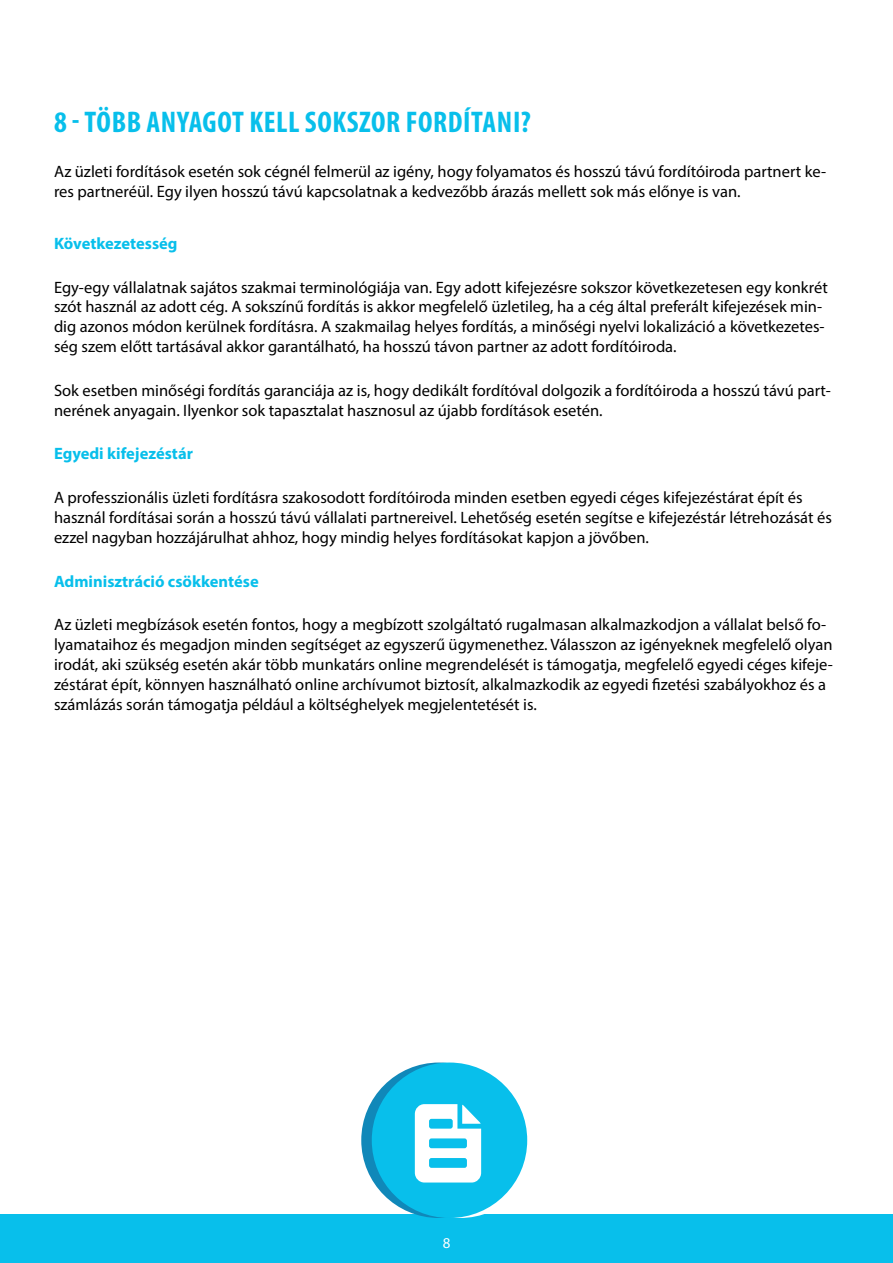
<style>
.page{position:relative;width:893px;height:1263px;background:#fff}
.page>*{position:absolute;margin:0;border:0;box-sizing:border-box;transform-origin:0 0}
.t1{font:700 condensed 30px "Myriad Pro";letter-spacing:.02em;color:#08bfeb}
.t2{font:16.5px/19.8px "Myriad Pro";color:#000}
.t3{font:700 16.5px "Myriad Pro";color:#08bfeb}
.t4{font:15px "Myriad Pro";color:#fff}
</style>
<div class="page">
<div style="left:0;top:1214px;width:893px;height:49px;background:#08bfeb"></div>
<div style="left:382px;top:1062px;width:156px;height:156px;background:#fff;border-radius:50%"></div>
<div style="left:361px;top:1062px;width:156px;height:156px;background:#1088b9;border-radius:50%"></div>
<div style="left:372px;top:1062px;width:155px;height:156px;background:#08bfeb;border-radius:50%"></div>
<svg style="left:415px;top:1104px;width:66px;height:78px"></svg>
<p class="t1" style="left:54px;top:104px;width:478px">8 - TÖBB ANYAGOT KELL SOKSZOR FORDÍTANI?</p>
<p class="t2" style="left:54px;top:162px;width:774px">Az üzleti fordítások esetén sok cégnél felmerül az igény, hogy folyamatos és hosszú távú fordítóiroda partnert ke&shy;res partneréül. Egy ilyen hosszú távú kapcsolatnak a kedvezőbb árazás mellett sok más előnye is van.</p>
<p class="t3" style="left:54px;top:232px;width:125px">Következetesség</p>
<p class="t2" style="left:54px;top:277px;width:775px">Egy-egy vállalatnak sajátos szakmai terminológiája van. Egy adott kifejezésre sokszor következetesen egy konkrét szót használ az adott cég. A sokszínű fordítás is akkor megfelelő üzletileg, ha a cég által preferált kifejezések min&shy;dig azonos módon kerülnek fordításra. A szakmailag helyes fordítás, a minőségi nyelvi lokalizáció a következetes&shy;ség szem előtt tartásával akkor garantálható, ha hosszú távon partner az adott fordítóiroda.</p>
<p class="t2" style="left:54px;top:380px;width:778px">Sok esetben minőségi fordítás garanciája az is, hogy dedikált fordítóval dolgozik a fordítóiroda a hosszú távú part&shy;nerének anyagain. Ilyenkor sok tapasztalat hasznosul az újabb fordítások esetén.</p>
<p class="t3" style="left:54px;top:443px;width:140px">Egyedi kifejezéstár</p>
<p class="t2" style="left:54px;top:487px;width:779px">A professzionális üzleti fordításra szakosodott fordítóiroda minden esetben egyedi céges kifejezéstárat épít és használ fordításai során a hosszú távú vállalati partnereivel. Lehetőség esetén segítse e kifejezéstár létrehozását és ezzel nagyban hozzájárulhat ahhoz, hogy mindig helyes fordításokat kapjon a jövőben.</p>
<p class="t3" style="left:54px;top:570px;width:206px">Adminisztráció csökkentése</p>
<p class="t2" style="left:54px;top:615px;width:780px">Az üzleti megbízások esetén fontos, hogy a megbízott szolgáltató rugalmasan alkalmazkodjon a vállalat belső fo&shy;lyamataihoz és megadjon minden segítséget az egyszerű ügymenethez. Válasszon az igényeknek megfelelő olyan irodát, aki szükség esetén akár több munkatárs online megrendelését is támogatja, megfelelő egyedi céges kifeje&shy;zéstárat épít, könnyen használható online archívumot biztosít, alkalmazkodik az egyedi fizetési szabályokhoz és a számlázás során támogatja például a költséghelyek megjelentetését is.</p>
<p class="t4" style="left:443px;top:1233px;width:9px">8</p>
</div>
